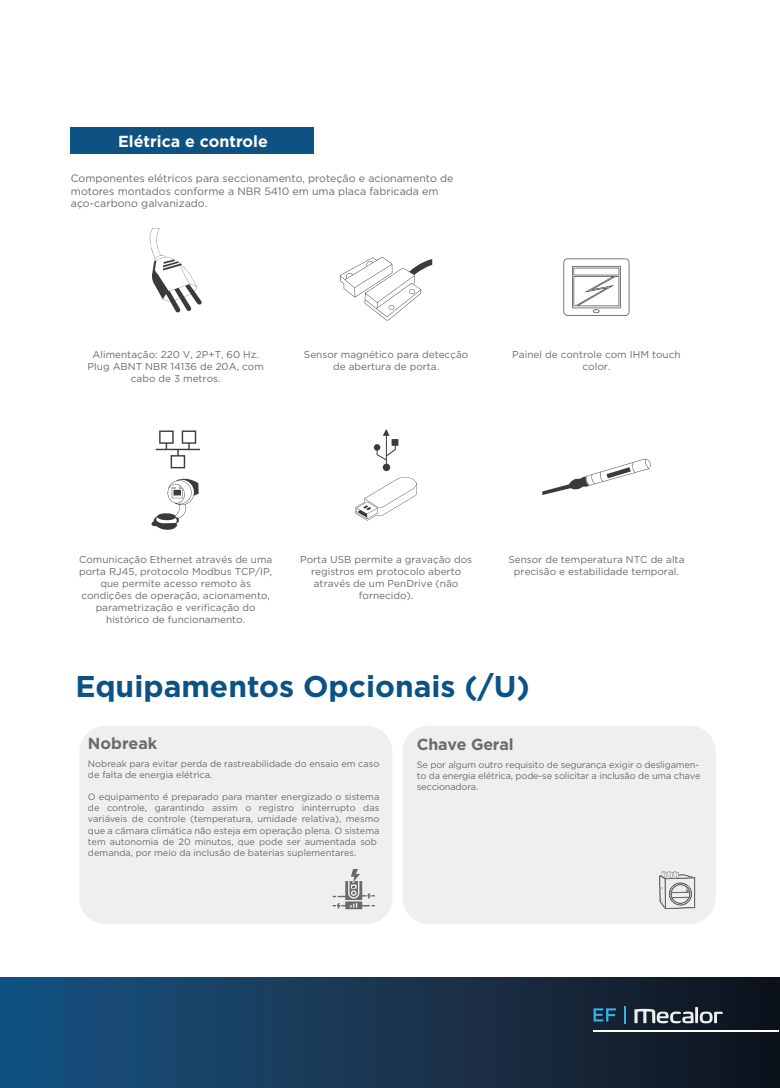
<style>
.page{position:relative;width:780px;height:1088px;background:#fff}
.page>*{position:absolute;margin:0;border:0;box-sizing:border-box;transform-origin:0 0}
.t1{font:700 30px "Gotham";color:#0c5285}
.t2{font:700 16px "Gotham";color:#fff}
.t3{font:700 16px "Gotham";letter-spacing:-.015em;color:#6b6b6b}
.t4{font:10.62px/12.8px "Gotham";color:#6b6b6b}
.t5{font:10px/12px "Gotham";color:#6b6b6b;text-align:center}
.t6{font:9.25px/11px "Gotham";color:#6b6b6b}
</style>
<div class="page">
<div style="left:1px;top:978px;width:778px;height:110px;background:linear-gradient(to right,#195483,#14141c)"></div>
<svg style="left:593px;top:1008px;width:22px;height:13px"></svg>
<svg style="left:624px;top:1006px;width:2px;height:18px"></svg>
<svg style="left:634px;top:1007px;width:89px;height:16px"></svg>
<hr style="left:593px;top:1030px;width:186px;height:2px;background:#fff">
<div style="left:71px;top:128px;width:243px;height:26px;background:#0e5284"></div>
<svg style="left:340px;top:257px;width:92px;height:64px"></svg>
<svg style="left:150px;top:228px;width:52px;height:85px"></svg>
<svg style="left:542px;top:459px;width:109px;height:36px"></svg>
<svg style="left:355px;top:477px;width:62px;height:44px"></svg>
<svg style="left:374px;top:429px;width:24px;height:42px"></svg>
<svg style="left:151px;top:478px;width:48px;height:52px"></svg>
<svg style="left:156px;top:430px;width:44px;height:38px"></svg>
<svg style="left:563px;top:259px;width:66px;height:57px"></svg>
<div style="left:79px;top:726px;width:313px;height:198px;background:#edeff0;border-radius:26px"></div>
<div style="left:402px;top:726px;width:313px;height:198px;background:#edeff0;border-radius:26px"></div>
<svg style="left:332px;top:869px;width:43px;height:40px"></svg>
<svg style="left:659px;top:871px;width:36px;height:38px"></svg>
<h2 class="t2" style="left:118px;top:131px;width:151px">Elétrica e controle</h2>
<p class="t4" style="left:71px;top:171px;width:384px">Componentes elétricos para seccionamento, proteção e acionamento de motores montados conforme a NBR 5410 em uma placa fabricada em aço-carbono galvanizado.</p>
<p class="t5" style="left:88px;top:348px;width:178px">Alimentação: 220 V, 2P+T, 60 Hz.<br>Plug ABNT NBR 14136 de 20A, com cabo de 3 metros.</p>
<p class="t5" style="left:304px;top:348px;width:166px">Sensor magnético para detecção de abertura de porta.</p>
<p class="t5" style="left:512px;top:348px;width:170px">Painel de controle com IHM touch color.</p>
<p class="t5" style="left:79px;top:554px;width:195px">Comunicação Ethernet através de uma porta RJ45, protocolo Modbus TCP/IP, que permite acesso remoto às condições de operação, acionamento, parametrização e verificação do histórico de funcionamento.</p>
<p class="t5" style="left:300px;top:554px;width:173px">Porta USB permite a gravação dos registros em protocolo aberto através de um PenDrive (não fornecido).</p>
<p class="t5" style="left:508px;top:554px;width:178px">Sensor de temperatura NTC de alta precisão e estabilidade temporal.</p>
<h1 class="t1" style="left:76px;top:666px;width:456px">Equipamentos Opcionais (/U)</h1>
<h2 class="t3" style="left:88px;top:733px;width:71px">Nobreak</h2>
<h2 class="t3" style="left:417px;top:734px;width:98px">Chave Geral</h2>
<p class="t6" style="left:417px;top:759px;width:285px">Se por algum outro requisito de segurança exigir o desligamen&shy;to da energia elétrica, pode-se solicitar a inclusão de uma chave seccionadora.</p>
<p class="t6" style="left:88px;top:758px;width:293px">Nobreak para evitar perda de rastreabilidade do ensaio em caso de falta de energia elétrica.</p>
<p class="t6" style="left:88px;top:791px;width:293px">O equipamento é preparado para manter energizado o sistema de controle, garantindo assim o registro ininterrupto das variáveis de controle (temperatura, umidade relativa), mesmo que a câmara climática não esteja em operação plena. O sistema tem autonomia de 20 minutos, que pode ser aumentada sob demanda, por meio da inclusão de baterias suplementares.</p>
</div>
